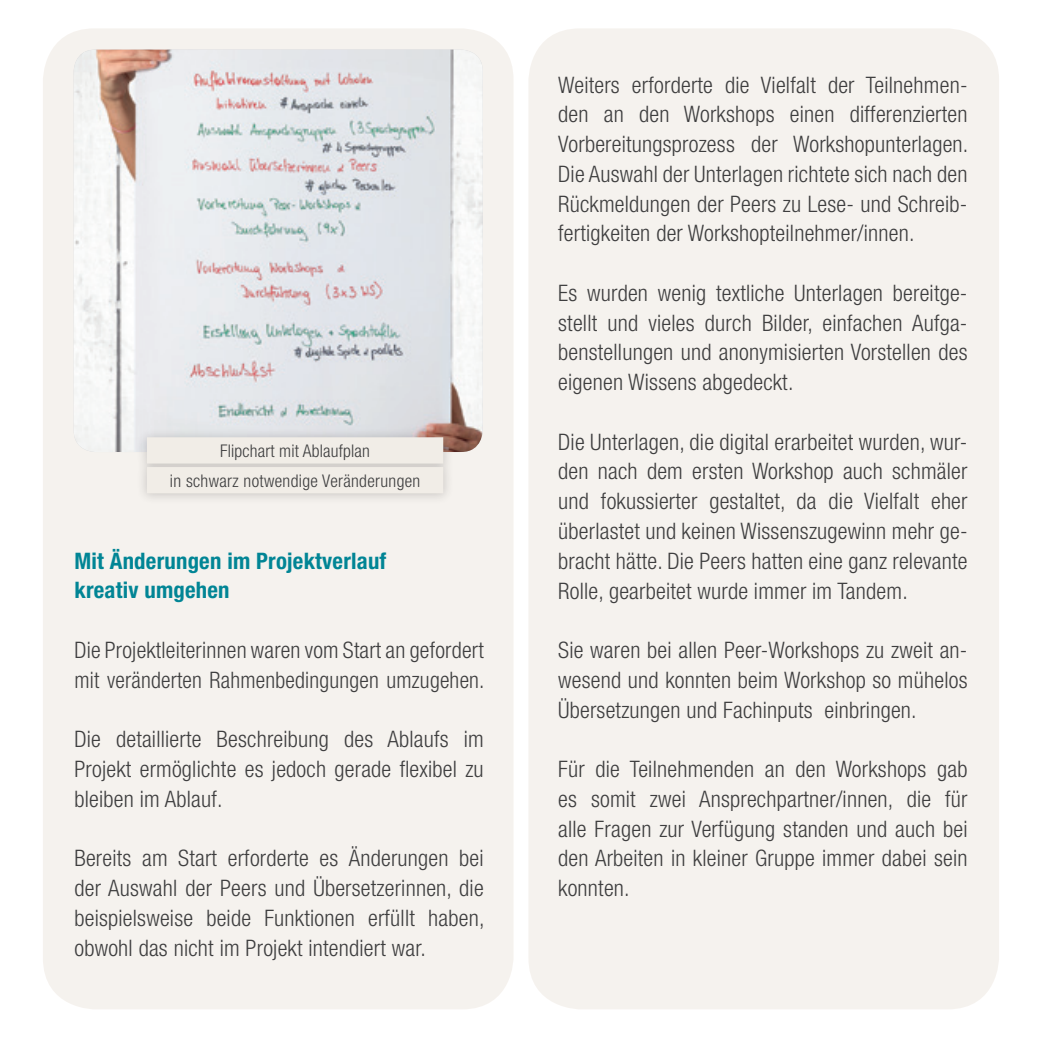
<style>
.page{position:relative;width:1042px;height:1042px;background:#fff}
.page>*{position:absolute;margin:0;border:0;box-sizing:border-box;transform-origin:0 0}
.t1{font:300 condensed 22.75px/29.8px "Helvetica Neue";letter-spacing:.01em;color:#3e3e3f;text-align:justify}
.t2{font:700 condensed 22.75px/29.8px "Helvetica Neue";letter-spacing:.01em;color:#018595}
.t3{font:300 condensed 17.5px/29.8px "Helvetica Neue";letter-spacing:.02em;color:#3e3e3f;text-align:center}
</style>
<div class="page">
<div style="left:528px;top:28px;width:471px;height:981px;background:#f5f2ee;border-radius:52px"></div>
<div style="left:43px;top:28px;width:470px;height:981px;background:#f5f2ee;border-radius:52px"></div>
<img style="left:74px;top:50px;width:409px;height:402px">
<div style="left:136px;top:427px;width:318px;height:77px;background:#231f20;opacity:.2"></div>
<div style="left:147px;top:437px;width:296px;height:26px;background:#f1ede7"></div>
<div style="left:147px;top:467px;width:296px;height:26px;background:#f1ede7"></div>
<p class="t3" style="left:170px;top:436px;width:252px">Flipchart mit Ablaufplan<br>in schwarz notwendige Veränderungen</p>
<p class="t2" style="left:74px;top:545px;width:313px">Mit Änderungen im Projektverlauf kreativ umgehen</p>
<p class="t1" style="left:74px;top:635px;width:412px">Die Projektleiterinnen waren vom Start an gefordert mit veränderten Rahmenbedingungen umzugehen.</p>
<p class="t1" style="left:74px;top:724px;width:411px">Die detaillierte Beschreibung des Ablaufs im Projekt ermöglichte es jedoch gerade flexibel zu bleiben im Ablauf.</p>
<p class="t1" style="left:74px;top:843px;width:412px">Bereits am Start erforderte es Änderungen bei der Auswahl der Peers und Übersetzerinnen, die beispielsweise beide Funktionen erfüllt haben, obwohl das nicht im Projekt intendiert war.</p>
<p class="t1" style="left:558px;top:69px;width:412px">Weiters erforderte die Vielfalt der Teilnehmen&shy;den an den Workshops einen differenzierten Vorbereitungsprozess der Workshopunterlagen.<br>Die Auswahl der Unterlagen richtete sich nach den Rückmeldungen der Peers zu Lese- und Schreib&shy;fertigkeiten der Workshopteilnehmer/innen.</p>
<p class="t1" style="left:558px;top:278px;width:411px">Es wurden wenig textliche Unterlagen bereitge&shy;stellt und vieles durch Bilder, einfachen Aufga&shy;benstellungen und anonymisierten Vorstellen des eigenen Wissens abgedeckt.</p>
<p class="t1" style="left:558px;top:426px;width:411px">Die Unterlagen, die digital erarbeitet wurden, wur&shy;den nach dem ersten Workshop auch schmäler und fokussierter gestaltet, da die Vielfalt eher überlastet und keinen Wissenszugewinn mehr ge&shy;bracht hätte. Die Peers hatten eine ganz relevante Rolle, gearbeitet wurde immer im Tandem.</p>
<p class="t1" style="left:558px;top:635px;width:411px">Sie waren bei allen Peer-Workshops zu zweit an&shy;wesend und konnten beim Workshop so mühelos Übersetzungen und Fachinputs einbringen.</p>
<p class="t1" style="left:558px;top:754px;width:411px">Für die Teilnehmenden an den Workshops gab es somit zwei Ansprechpartner/innen, die für alle Fragen zur Verfügung standen und auch bei den Arbeiten in kleiner Gruppe immer dabei sein konnten.</p>
</div>
